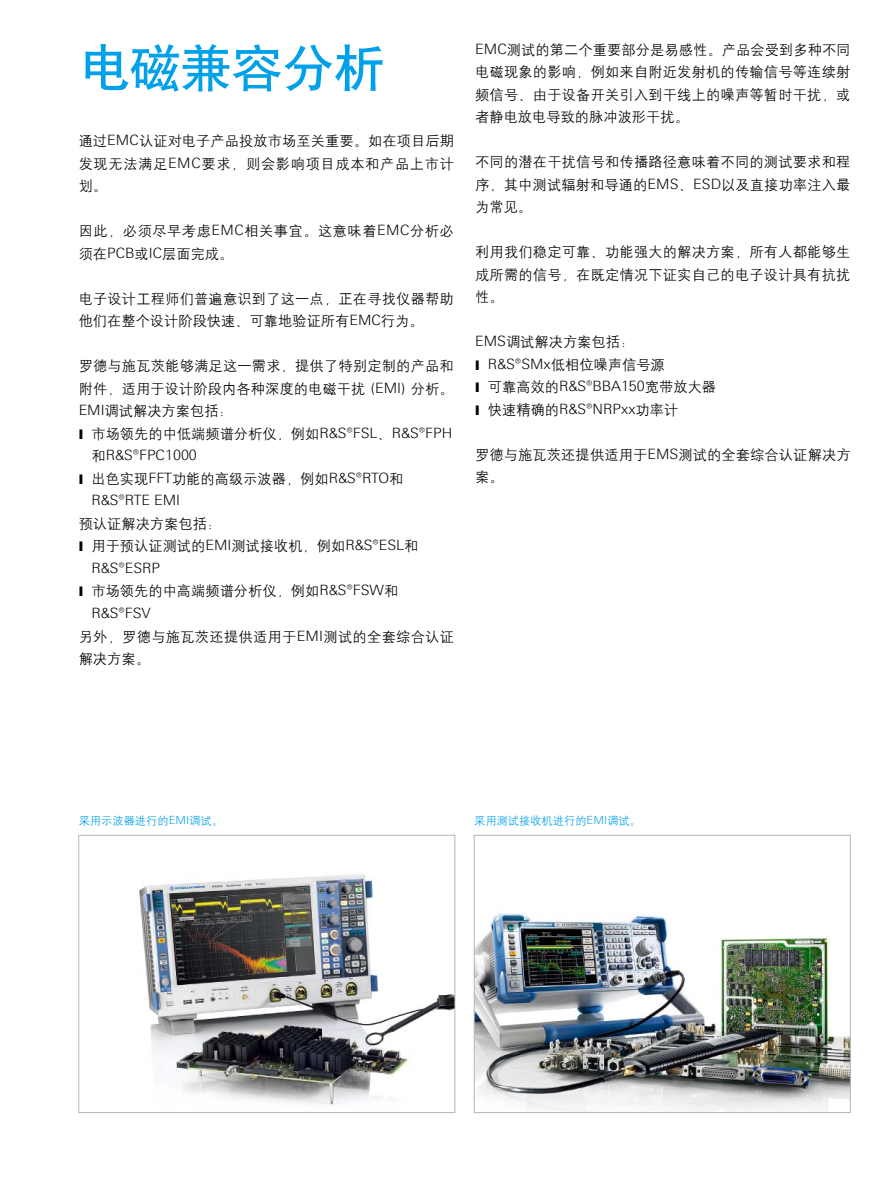
<style>
.page{position:relative;width:893px;height:1191px;background:#fff}
.page>*{position:absolute;margin:0;border:0;box-sizing:border-box;transform-origin:0 0}
.正文{font:51px "H Yb 1 gj";color:#00a1e9}
.正文-2{font:14.25px/22.5px "H Yg 2 gj";letter-spacing:.015em;color:#000;text-align:justify}
.标点号{font:14.25px/22.5px "H Yg 2 gj";color:#000}
.正文-3{font:14.25px/22.5px "H Yg 2 gj";letter-spacing:.035em;color:#000}
.正文-4{font:11.25px "H Yg 2 gj";color:#00a1e9}
.s1{font-family:"Linotype Univers 330";font-weight:300}
</style>
<div class="page">
<img style="left:139px;top:874px;width:314px;height:231px">
<div style="left:78px;top:835px;width:377px;height:277px;border:1px solid #b0b9bf"></div>
<img style="left:476px;top:913px;width:373px;height:197px">
<div style="left:474px;top:835px;width:377px;height:277px;border:1px solid #b0b9bf"></div>
<p class="正文" style="left:79px;top:42px;width:308px">电磁兼容分析</p>
<p class="正文-2" style="left:79px;top:130px;width:377px">通过<span class="s1">EMC</span>认证对电子产品投放市场至关重要。如在项目后期发现无法满足<span class="s1">EMC</span>要求，则会影响项目成本和产品上市计划。</p>
<p class="正文-3" style="left:79px;top:220px;width:377px">因此，必须尽早考虑<span class="s1">EMC</span>相关事宜。这意味着<span class="s1">EMC</span>分析必须在<span class="s1">PCB</span>或<span class="s1">IC</span>层面完成。</p>
<p class="正文-2" style="left:79px;top:287px;width:377px">电子设计工程师们普遍意识到了这一点，正在寻找仪器帮助他们在整个设计阶段快速、可靠地验证所有<span class="s1">EMC</span>行为。</p>
<p class="正文-2" style="left:79px;top:355px;width:377px">罗德与施瓦茨能够满足这一需求，提供了特别定制的产品和附件，适用于设计阶段内各种深度的电磁干扰 <span class="s1">(EMI)</span> 分析。<span class="s1">EMI</span>调试解决方案包括：</p>
<p class="标点号" style="left:91px;top:422px;width:362px">市场领先的中低端频谱分析仪，例如<span class="s1">¸FSL</span>、<span class="s1">¸FPH</span>和<span class="s1">¸FPC1000</span></p>
<p class="标点号" style="left:91px;top:467px;width:313px">出色实现<span class="s1">FFT</span>功能的高级示波器，例如<span class="s1">¸RTO</span>和<span class="s1">¸RTE EMI</span></p>
<p class="正文-2" style="left:79px;top:512px;width:144px">预认证解决方案包括：</p>
<p class="标点号" style="left:91px;top:535px;width:328px">用于预认证测试的<span class="s1">EMI</span>测试接收机，例如<span class="s1">¸ESL</span>和<span class="s1">¸ESRP</span></p>
<p class="标点号" style="left:91px;top:580px;width:308px">市场领先的中高端频谱分析仪，例如<span class="s1">¸FSW</span>和<span class="s1">¸FSV</span></p>
<p class="正文-2" style="left:79px;top:625px;width:377px">另外，罗德与施瓦茨还提供适用于<span class="s1">EMI</span>测试的全套综合认证解决方案。</p>
<p class="正文-2" style="left:475px;top:38px;width:377px"><span class="s1">EMC</span>测试的第二个重要部分是易感性。产品会受到多种不同电磁现象的影响，例如来自附近发射机的传输信号等连续射频信号、由于设备开关引入到干线上的噪声等暂时干扰，或者静电放电导致的脉冲波形干扰。</p>
<p class="正文-2" style="left:475px;top:151px;width:377px">不同的潜在干扰信号和传播路径意味着不同的测试要求和程序，其中测试辐射和导通的<span class="s1">EMS</span>、<span class="s1">ESD</span>以及直接功率注入最为常见。</p>
<p class="正文-2" style="left:475px;top:241px;width:377px">利用我们稳定可靠、功能强大的解决方案，所有人都能够生成所需的信号，在既定情况下证实自己的电子设计具有抗扰性。</p>
<p class="正文-2" style="left:475px;top:331px;width:161px"><span class="s1">EMS</span>调试解决方案包括：</p>
<p class="标点号" style="left:488px;top:353px;width:178px"><span class="s1">R&amp;S®SMx</span>低相位噪声信号源</p>
<p class="标点号" style="left:488px;top:376px;width:230px">可靠高效的<span class="s1">¸BBA150</span>宽带放大器</p>
<p class="标点号" style="left:488px;top:398px;width:192px">快速精确的<span class="s1">¸NRPxx</span>功率计</p>
<p class="正文-2" style="left:475px;top:443px;width:377px">罗德与施瓦茨还提供适用于<span class="s1">EMS</span>测试的全套综合认证解决方案。</p>
<p class="正文-4" style="left:79px;top:814px;width:146px">采用示波器进行的<span class="s1">EMI</span>调试。</p>
<p class="正文-4" style="left:474px;top:814px;width:168px">采用测试接收机进行的<span class="s1">EMI</span>调试。</p>
</div>
